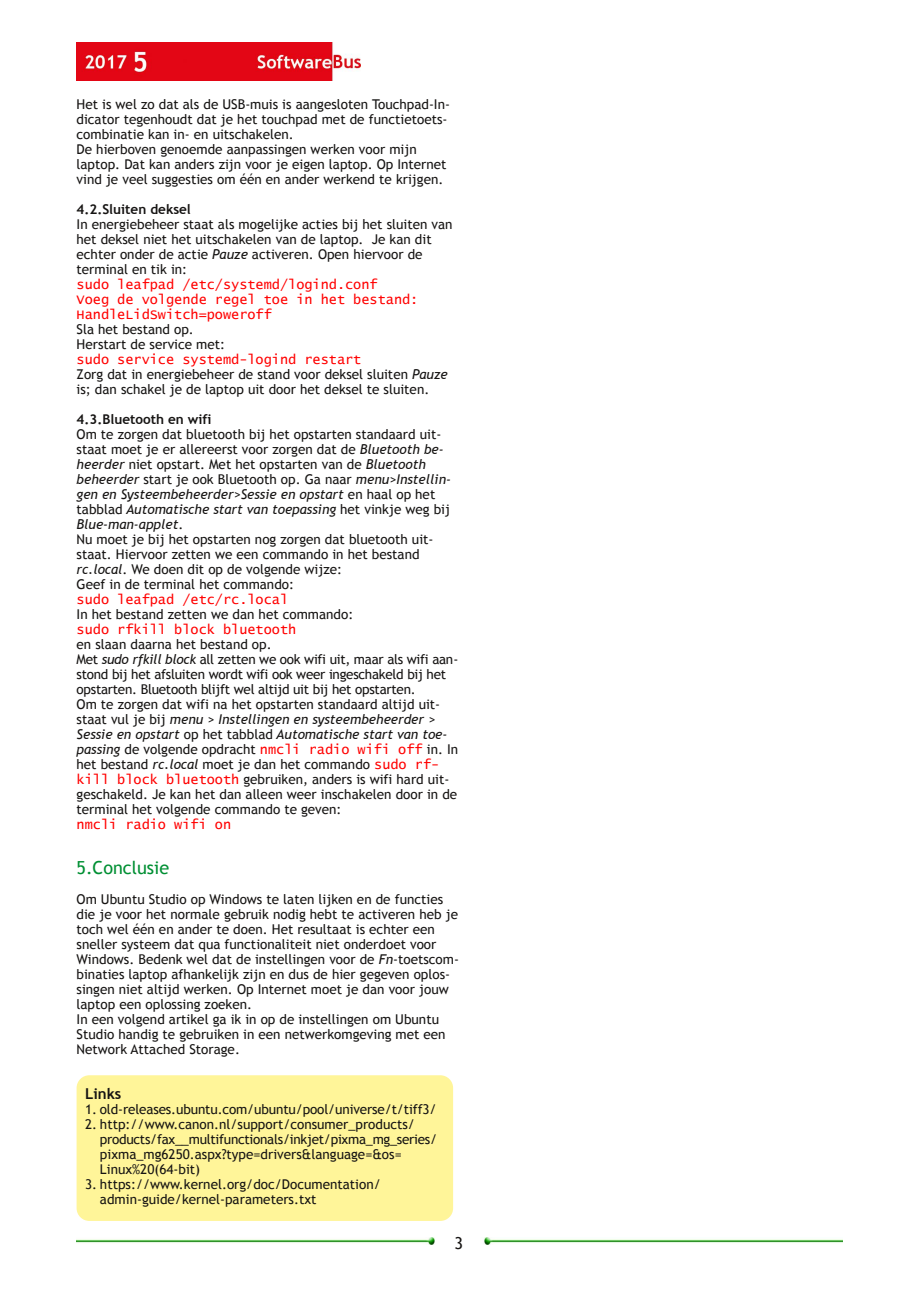
<style>
.page{position:relative;width:919px;height:1289px;background:#fff}
.page>*{position:absolute;margin:0;border:0;box-sizing:border-box;transform-origin:0 0}
.t1{font:18px "Trebuchet MS";color:#008f33}
.t2{font:16.5px "Trebuchet MS";color:#161413}
.t3{font:700 15px "Trebuchet MS";color:#161413}
.t4{font:13.5px/15px "Trebuchet MS";color:#161413}
.t5{font:13.5px/15px "Lucida Console";color:#f00}
.t6{font:700 13.5px "Trebuchet MS";color:#161413}
.s1{font-style:italic}
.s2{font-family:"Lucida Console";color:#f00}
</style>
<div class="page">
<img style="left:77px;top:43px;width:283px;height:38px">
<img style="left:77px;top:1237px;width:358px;height:7px">
<img style="left:484px;top:1237px;width:358px;height:7px">
<div style="left:77px;top:1075px;width:376px;height:145px;background:#fff599;border-radius:13px"></div>
<p class="t4" style="left:77px;top:96px;width:375px">Het is wel zo dat als de USB‐muis is aangesloten Touchpad‐In‐ dicator tegenhoudt dat je het touchpad met de functietoets‐ combinatie kan in‐ en uitschakelen.<br>De hierboven genoemde aanpassingen werken voor mijn laptop. Dat kan anders zijn voor je eigen laptop. Op Internet vind je veel suggesties om één en ander werkend te krijgen.</p>
<p class="t6" style="left:77px;top:201px;width:116px">4.2.Sluiten deksel</p>
<p class="t4" style="left:77px;top:216px;width:377px">In energiebeheer staat als mogelijke acties bij het sluiten van het deksel niet het uitschakelen van de laptop. Je kan dit echter onder de actie <span class="s1">Pauze</span> activeren. Open hiervoor de terminal en tik in:</p>
<p class="t5" style="left:77px;top:277px;width:343px">sudo leafpad /etc/systemd/logind.conf<br>Voeg de volgende regel toe in het bestand:<br>HandleLidSwitch=poweroff</p>
<p class="t4" style="left:77px;top:321px;width:150px">Sla het bestand op.<br>Herstart de service met:</p>
<p class="t5" style="left:77px;top:352px;width:286px">sudo service systemd-logind restart</p>
<p class="t4" style="left:77px;top:366px;width:372px">Zorg dat in energiebeheer de stand voor deksel sluiten <span class="s1">Pauze </span>is; dan schakel je de laptop uit door het deksel te sluiten.</p>
<p class="t6" style="left:77px;top:411px;width:136px">4.3.Bluetooth en wifi</p>
<p class="t4" style="left:77px;top:426px;width:376px">Om te zorgen dat bluetooth bij het opstarten standaard uit‐ staat moet je er allereerst voor zorgen dat de <span class="s1">Bluetooth be‐ heerder</span> niet opstart. Met het opstarten van de <span class="s1">Bluetooth beheerder</span> start je ook Bluetooth op. Ga naar <span class="s1">menu&gt;Instellin‐ gen en Systeembeheerder&gt;Sessie en opstart</span> en haal op het tabblad <span class="s1">Automatische start van toepassing</span> het vinkje weg bij <span class="s1">Blue‐man‐applet</span>.<br>Nu moet je bij het opstarten nog zorgen dat bluetooth uit‐ staat. Hiervoor zetten we een commando in het bestand <span class="s1">rc.local</span>. We doen dit op de volgende wijze:<br>Geef in de terminal het commando:</p>
<p class="t5" style="left:77px;top:592px;width:213px">sudo leafpad /etc/rc.local</p>
<p class="t4" style="left:77px;top:606px;width:278px">In het bestand zetten we dan het commando:</p>
<p class="t5" style="left:77px;top:622px;width:221px">sudo rfkill block bluetooth</p>
<p class="t4" style="left:77px;top:636px;width:383px">en slaan daarna het bestand op.<br>Met <span class="s1">sudo rfkill block</span> all zetten we ook wifi uit, maar als wifi aan‐ stond bij het afsluiten wordt wifi ook weer ingeschakeld bij het opstarten. Bluetooth blijft wel altijd uit bij het opstarten.<br>Om te zorgen dat wifi na het opstarten standaard altijd uit‐ staat vul je bij <span class="s1">menu &gt; Instellingen en systeembeheerder &gt; Sessie en opstart</span> op het tabblad <span class="s1">Automatische start van toe‐ passing</span> de volgende opdracht <span class="s2">nmcli radio wifi off</span> in. In het bestand <span class="s1">rc.local</span> moet je dan het commando <span class="s2">sudo rf&shy;kill block bluetooth</span> gebruiken, anders is wifi hard uit‐ geschakeld. Je kan het dan alleen weer inschakelen door in de terminal het volgende commando te geven:</p>
<p class="t5" style="left:77px;top:817px;width:156px">nmcli radio wifi on</p>
<h1 class="t1" style="left:77px;top:857px;width:94px">5.Conclusie</h1>
<p class="t4" style="left:77px;top:891px;width:384px">Om Ubuntu Studio op Windows te laten lijken en de functies die je voor het normale gebruik nodig hebt te activeren heb je toch wel één en ander te doen. Het resultaat is echter een sneller systeem dat qua functionaliteit niet onderdoet voor Windows. Bedenk wel dat de instellingen voor de <span class="s1">Fn</span>‐toetscom‐ binaties laptop afhankelijk zijn en dus de hier gegeven oplos‐ singen niet altijd werken. Op Internet moet je dan voor jouw laptop een oplossing zoeken.<br>In een volgend artikel ga ik in op de instellingen om Ubuntu Studio handig te gebruiken in een netwerkomgeving met een Network Attached Storage.</p>
<p class="t3" style="left:85px;top:1085px;width:38px">Links</p>
<p class="t4" style="left:85px;top:1101px;width:353px">1. old‐releases.ubuntu.com/ubuntu/pool/universe/t/tiff3/</p>
<p class="t4" style="left:100px;top:1116px;width:339px;text-indent:-15px">2. http://www.canon.nl/support/consumer_products/ products/fax__multifunctionals/inkjet/pixma_mg_series/ pixma_mg6250.aspx?type=drivers&amp;language=&amp;os= Linux%20(64‐bit)</p>
<p class="t4" style="left:100px;top:1176px;width:282px;text-indent:-15px">3. https://www.kernel.org/doc/Documentation/ admin‐guide/kernel‐parameters.txt</p>
<p class="t2" style="left:454px;top:1233px;width:10px">3</p>
</div>
